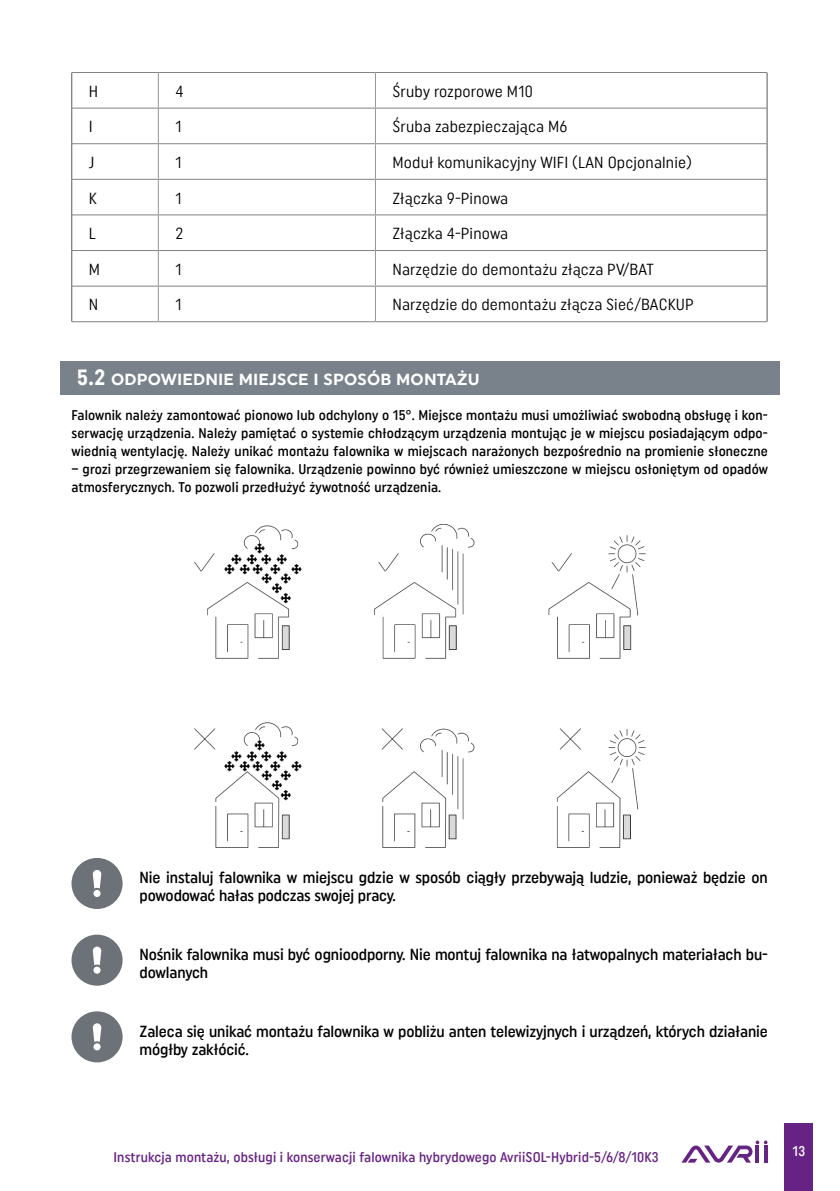
<style>
.page{position:relative;width:840px;height:1191px;background:#fff}
.page>*{position:absolute;margin:0;border:0;box-sizing:border-box;transform-origin:0 0}
.t1{font:16px/18px "Uniform Condensed 2";letter-spacing:-.005em;color:#000}
.t2{font:16px "Uniform Condensed 6";letter-spacing:.01em;color:#000}
.t3{font:16px "Uniform Regular 2";letter-spacing:.01em;color:#fff}
.t4{font:14px/18px "Uniform Condensed 2";letter-spacing:.01em;color:#000;text-align:justify}
.t5{font:14px "Uniform Condensed 2";letter-spacing:.01em;color:#662383}
.t6{font:14px "Uniform Condensed 2";color:#fff}
.s1{font-family:"Uniform Condensed 4";font-size:22px}
</style>
<div class="page">
<div style="left:784px;top:1123px;width:28px;height:68px;background:#662383"></div>
<svg style="left:682px;top:1140px;width:85px;height:22px"></svg>
<div style="left:60px;top:361px;width:718px;height:33px;background:#79818a"></div>
<hr style="left:71px;top:73px;width:1px;height:35px;background:#575756">
<hr style="left:766px;top:73px;width:1px;height:35px;background:#575756">
<hr style="left:71px;top:108px;width:1px;height:36px;background:#575756">
<hr style="left:766px;top:108px;width:1px;height:36px;background:#575756">
<hr style="left:71px;top:144px;width:1px;height:35px;background:#575756">
<hr style="left:766px;top:144px;width:1px;height:35px;background:#575756">
<hr style="left:71px;top:179px;width:1px;height:36px;background:#575756">
<hr style="left:766px;top:179px;width:1px;height:36px;background:#575756">
<hr style="left:71px;top:215px;width:1px;height:35px;background:#575756">
<hr style="left:766px;top:215px;width:1px;height:35px;background:#575756">
<hr style="left:71px;top:250px;width:1px;height:36px;background:#575756">
<hr style="left:766px;top:250px;width:1px;height:36px;background:#575756">
<hr style="left:71px;top:286px;width:1px;height:35px;background:#575756">
<hr style="left:766px;top:286px;width:1px;height:35px;background:#575756">
<hr style="left:158px;top:73px;width:1px;height:35px;background:#939598">
<hr style="left:375px;top:73px;width:1px;height:35px;background:#939598">
<hr style="left:158px;top:109px;width:1px;height:34px;background:#939598">
<hr style="left:375px;top:109px;width:1px;height:34px;background:#939598">
<hr style="left:158px;top:144px;width:1px;height:35px;background:#939598">
<hr style="left:375px;top:144px;width:1px;height:35px;background:#939598">
<hr style="left:158px;top:180px;width:1px;height:34px;background:#939598">
<hr style="left:375px;top:180px;width:1px;height:34px;background:#939598">
<hr style="left:158px;top:215px;width:1px;height:35px;background:#939598">
<hr style="left:375px;top:215px;width:1px;height:35px;background:#939598">
<hr style="left:158px;top:251px;width:1px;height:35px;background:#939598">
<hr style="left:375px;top:251px;width:1px;height:35px;background:#939598">
<hr style="left:71px;top:72px;width:87px;height:1px;background:#808285">
<hr style="left:158px;top:72px;width:217px;height:1px;background:#808285">
<hr style="left:375px;top:72px;width:391px;height:1px;background:#808285">
<hr style="left:72px;top:108px;width:86px;height:1px;background:#808285">
<hr style="left:158px;top:108px;width:217px;height:1px;background:#808285">
<hr style="left:375px;top:108px;width:391px;height:1px;background:#808285">
<hr style="left:72px;top:143px;width:86px;height:1px;background:#808285">
<hr style="left:158px;top:143px;width:217px;height:1px;background:#808285">
<hr style="left:375px;top:143px;width:391px;height:1px;background:#808285">
<hr style="left:72px;top:179px;width:86px;height:1px;background:#808285">
<hr style="left:158px;top:179px;width:217px;height:1px;background:#808285">
<hr style="left:375px;top:179px;width:391px;height:1px;background:#808285">
<hr style="left:72px;top:214px;width:86px;height:1px;background:#808285">
<hr style="left:158px;top:214px;width:217px;height:1px;background:#808285">
<hr style="left:375px;top:214px;width:391px;height:1px;background:#808285">
<hr style="left:72px;top:250px;width:86px;height:1px;background:#808285">
<hr style="left:158px;top:250px;width:217px;height:1px;background:#808285">
<hr style="left:375px;top:250px;width:391px;height:1px;background:#808285">
<hr style="left:72px;top:286px;width:86px;height:1px;background:#808285">
<hr style="left:158px;top:286px;width:217px;height:1px;background:#808285">
<hr style="left:375px;top:286px;width:391px;height:1px;background:#808285">
<hr style="left:71px;top:321px;width:87px;height:1px;background:#808285">
<hr style="left:158px;top:321px;width:217px;height:1px;background:#808285">
<hr style="left:375px;top:321px;width:391px;height:1px;background:#808285">
<hr style="left:158px;top:287px;width:1px;height:34px;background:#939598">
<hr style="left:375px;top:287px;width:1px;height:34px;background:#939598">
<img style="left:194px;top:524px;width:451px;height:323px">
<div style="left:71px;top:858px;width:51px;height:51px;background:#6d7278;border-radius:50%"></div>
<div style="left:93px;top:890px;width:8px;height:7px;background:#fff;border-radius:50%"></div>
<svg style="left:92px;top:870px;width:9px;height:18px"></svg>
<div style="left:71px;top:934px;width:51px;height:51px;background:#6d7278;border-radius:50%"></div>
<div style="left:93px;top:966px;width:8px;height:7px;background:#fff;border-radius:50%"></div>
<svg style="left:92px;top:946px;width:9px;height:19px"></svg>
<div style="left:71px;top:1011px;width:51px;height:51px;background:#6d7278;border-radius:50%"></div>
<div style="left:93px;top:1043px;width:8px;height:7px;background:#fff;border-radius:50%"></div>
<svg style="left:92px;top:1023px;width:9px;height:19px"></svg>
<p class="t2" style="left:89px;top:82px;width:11px">H</p>
<p class="t2" style="left:175px;top:82px;width:10px">4</p>
<p class="t2" style="left:392px;top:82px;width:142px">Śruby rozporowe M10</p>
<p class="t2" style="left:89px;top:117px;width:5px">I</p>
<p class="t2" style="left:175px;top:117px;width:8px">1</p>
<p class="t2" style="left:392px;top:117px;width:176px">Śruba zabezpieczająca M6</p>
<p class="t2" style="left:89px;top:153px;width:7px">J</p>
<p class="t2" style="left:175px;top:153px;width:8px">1</p>
<p class="t2" style="left:392px;top:153px;width:301px">Moduł komunikacyjny WIFI (LAN Opcjonalnie)</p>
<p class="t2" style="left:89px;top:188px;width:9px">K</p>
<p class="t2" style="left:175px;top:188px;width:8px">1</p>
<p class="t2" style="left:392px;top:188px;width:117px">Złączka 9-Pinowa</p>
<p class="t2" style="left:89px;top:224px;width:9px">L</p>
<p class="t2" style="left:175px;top:224px;width:9px">2</p>
<p class="t2" style="left:392px;top:224px;width:117px">Złączka 4-Pinowa</p>
<p class="t2" style="left:89px;top:259px;width:13px">M</p>
<p class="t2" style="left:175px;top:259px;width:8px">1</p>
<p class="t2" style="left:392px;top:259px;width:263px">Narzędzie do demontażu złącza PV/BAT</p>
<p class="t2" style="left:89px;top:295px;width:11px">N</p>
<p class="t2" style="left:175px;top:295px;width:8px">1</p>
<p class="t2" style="left:392px;top:295px;width:302px">Narzędzie do demontażu złącza Sieć/BACKUP</p>
<p class="t3" style="left:77px;top:370px;width:403px"><span class="s1">5.2</span> ODPOWIEDNIE MIEJSCE I SPOSÓB MONTAŻU</p>
<p class="t4" style="left:71px;top:405px;width:697px">Falownik należy zamontować pionowo lub odchylony o 15°. Miejsce montażu musi umożliwiać swobodną obsługę i kon&shy;serwację urządzenia. Należy pamiętać o systemie chłodzącym urządzenia montując je w miejscu posiadającym odpo&shy;wiednią wentylację. Należy unikać montażu falownika w miejscach narażonych bezpośrednio na promienie słoneczne</p>
<p class="t4" style="left:71px;top:459px;width:697px">– grozi przegrzewaniem się falownika. Urządzenie powinno być również umieszczone w miejscu osłoniętym od opadów atmosferycznych. To pozwoli przedłużyć żywotność urządzenia.</p>
<p class="t1" style="left:139px;top:868px;width:629px">Nie instaluj falownika w miejscu gdzie w sposób ciągły przebywają ludzie, ponieważ będzie on powodować hałas podczas swojej pracy.</p>
<p class="t1" style="left:139px;top:945px;width:629px">Nośnik falownika musi być ognioodporny. Nie montuj falownika na łatwopalnych materiałach bu&shy;dowlanych</p>
<p class="t1" style="left:139px;top:1021px;width:629px">Zaleca się unikać montażu falownika w pobliżu anten telewizyjnych i urządzeń, których działanie mógłby zakłócić.</p>
<p class="t5" style="left:113px;top:1148px;width:546px">Instrukcja montażu, obsługi i konserwacji falownika hybrydowego AvriiSOL-Hybrid-5/6/8/10K3</p>
<p class="t6" style="left:792px;top:1143px;width:14px">13</p>
</div>
